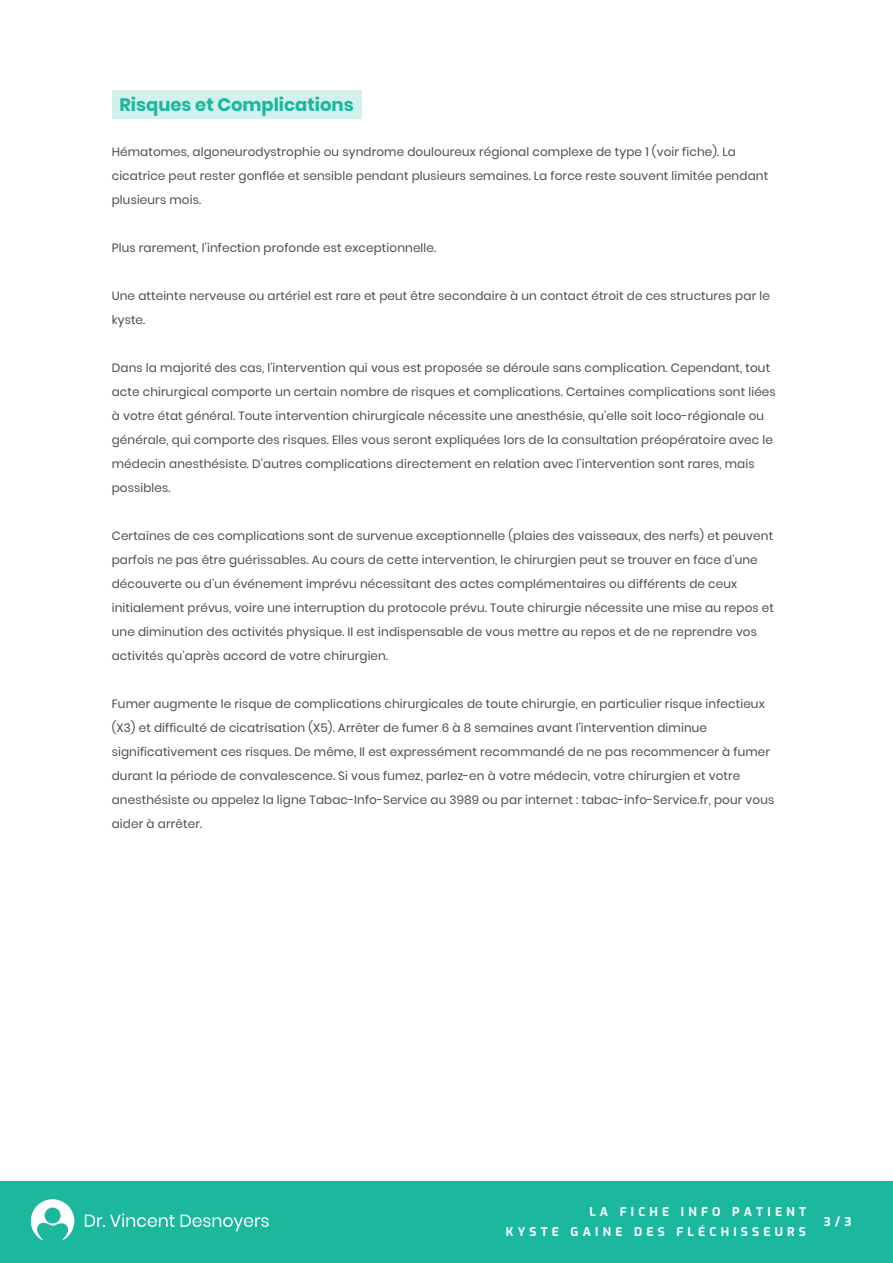
<style>
.page{position:relative;width:893px;height:1263px;background:#fff}
.page>*{position:absolute;margin:0;border:0;box-sizing:border-box;transform-origin:0 0}
.t1{font:700 18px "Poppins";color:#1bb89d}
.t2{font:12px/24px "Poppins";letter-spacing:.01em;color:#4c4c4c}
.t3{font:100 12px/19.5px "Exo";letter-spacing:.35em;color:#fff;text-align:right}
</style>
<div class="page">
<div style="left:112px;top:90px;width:249px;height:29px;background:#d2f1ec"></div>
<div style="left:0;top:1181px;width:893px;height:82px;background:#1bb89d"></div>
<svg style="left:85px;top:1213px;width:90px;height:14px"></svg>
<svg style="left:181px;top:1214px;width:88px;height:17px"></svg>
<svg style="left:31px;top:1199px;width:43px;height:42px"></svg>
<h1 class="t1" style="left:120px;top:95px;width:236px">Risques et Complications</h1>
<p class="t2" style="left:112px;top:139px;width:658px">Hématomes, algoneurodystrophie ou syndrome douloureux régional complexe de type 1 (voir fiche). La cicatrice peut rester gonflée et sensible pendant plusieurs semaines. La force reste souvent limitée pendant plusieurs mois.</p>
<p class="t2" style="left:112px;top:235px;width:326px">Plus rarement, l'infection profonde est exceptionnelle.</p>
<p class="t2" style="left:112px;top:283px;width:660px">Une atteinte nerveuse ou artériel est rare et peut être secondaire à un contact étroit de ces structures par le kyste.</p>
<p class="t2" style="left:112px;top:355px;width:666px">Dans la majorité des cas, l’intervention qui vous est proposée se déroule sans complication. Cependant, tout acte chirurgical comporte un certain nombre de risques et complications. Certaines complications sont liées à votre état général. Toute intervention chirurgicale nécessite une anesthésie, qu’elle soit loco-régionale ou générale, qui comporte des risques. Elles vous seront expliquées lors de la consultation préopératoire avec le médecin anesthésiste. D’autres complications directement en relation avec l’intervention sont rares, mais possibles.</p>
<p class="t2" style="left:112px;top:523px;width:664px">Certaines de ces complications sont de survenue exceptionnelle (plaies des vaisseaux, des nerfs) et peuvent parfois ne pas être guérissables. Au cours de cette intervention, le chirurgien peut se trouver en face d’une découverte ou d’un événement imprévu nécessitant des actes complémentaires ou différents de ceux initialement prévus, voire une interruption du protocole prévu. Toute chirurgie nécessite une mise au repos et une diminution des activités physique. Il est indispensable de vous mettre au repos et de ne reprendre vos activités qu’après accord de votre chirurgien.</p>
<p class="t2" style="left:112px;top:691px;width:664px">Fumer augmente le risque de complications chirurgicales de toute chirurgie, en particulier risque infectieux (X3) et difficulté de cicatrisation (X5). Arrêter de fumer 6 à 8 semaines avant l'intervention diminue significativement ces risques. De même, Il est expressément recommandé de ne pas recommencer à fumer durant la période de convalescence. Si vous fumez, parlez-en à votre médecin, votre chirurgien et votre anesthésiste ou appelez la ligne Tabac-Info-Service au 3989 ou par internet : tabac-info-Service.fr, pour vous aider à arrêter.</p>
<p class="t3" style="left:506px;top:1202px;width:302px">LA FICHE INFO PATIENT<br>KYSTE GAINE DES FLÉCHISSEURS</p>
<p class="t3" style="left:824px;top:1212px;width:29px">3/3</p>
</div>
